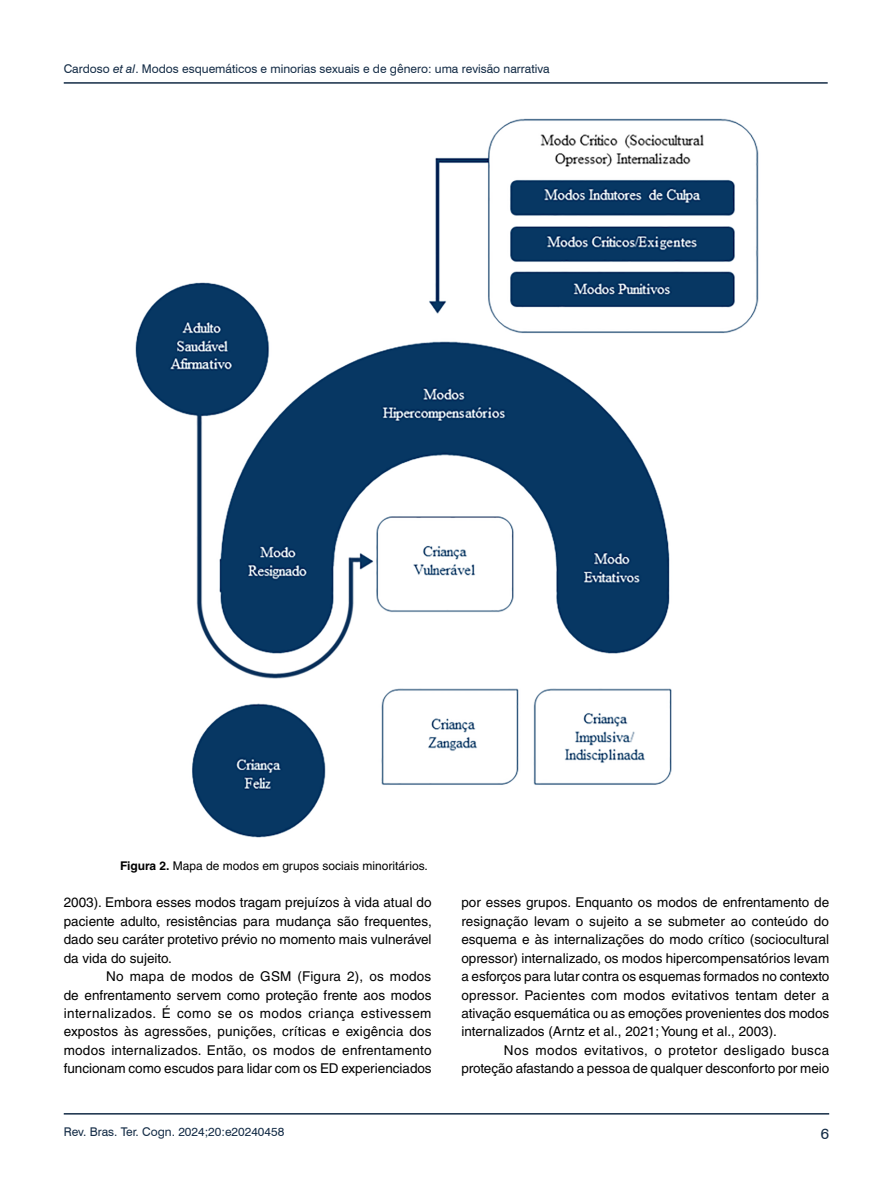
<style>
.page{position:relative;width:893px;height:1191px;background:#fff}
.page>*{position:absolute;margin:0;border:0;box-sizing:border-box;transform-origin:0 0}
.t1{font:15px "Swiss 721 BT";color:#142c46}
.t2{font:13.5px/18.5px "Helvetica LT Std";color:#000;text-align:justify}
.t3{font:12px "Swiss 721 BT";color:#142c46}
.t4{font:12px "Helvetica LT Std";color:#000}
.s1{font-style:italic}
.s2{font-weight:700}
</style>
<div class="page">
<hr style="left:64px;top:82px;width:764px;height:2px;background:#142c46">
<hr style="left:64px;top:1113px;width:765px;height:1px;background:#142c46">
<img style="left:135px;top:118px;width:624px;height:720px">
<p class="t3" style="left:64px;top:61px;width:487px">Cardoso <span class="s1">et al</span>. Modos esquemáticos e minorias sexuais e de gênero: uma revisão narrativa</p>
<p class="t4" style="left:120px;top:858px;width:309px"><span class="s2">Figura 2.</span> Mapa de modos em grupos sociais minoritários.</p>
<p class="t2" style="left:64px;top:893px;width:370px">2003). Embora esses modos tragam prejuízos à vida atual do paciente adulto, resistências para mudança são frequentes, dado seu caráter protetivo prévio no momento mais vulnerável da vida do sujeito.</p>
<p class="t2" style="left:64px;top:967px;width:369px;text-indent:43px">No mapa de modos de GSM (Figura 2), os modos de enfrentamento servem como proteção frente aos modos internalizados. É como se os modos criança estivessem expostos às agressões, punições, críticas e exigência dos modos internalizados. Então, os modos de enfrentamento funcionam como escudos para lidar com os ED experienciados</p>
<p class="t2" style="left:461px;top:893px;width:370px">por esses grupos. Enquanto os modos de enfrentamento de resignação levam o sujeito a se submeter ao conteúdo do esquema e às internalizações do modo crítico (sociocultural opressor) internalizado, os modos hipercompensatórios levam a esforços para lutar contra os esquemas formados no contexto opressor. Pacientes com modos evitativos tentam deter a ativação esquemática ou as emoções provenientes dos modos internalizados (Arntz et al., 2021; Young et al., 2003).</p>
<p class="t2" style="left:461px;top:1041px;width:369px;text-align:right">Nos modos evitativos, o protetor desligado busca proteção afastando a pessoa de qualquer desconforto por meio</p>
<p class="t3" style="left:64px;top:1124px;width:222px">Rev. Bras. Ter. Cogn. 2024;20:e20240458</p>
<p class="t1" style="left:821px;top:1124px;width:10px">6</p>
</div>
